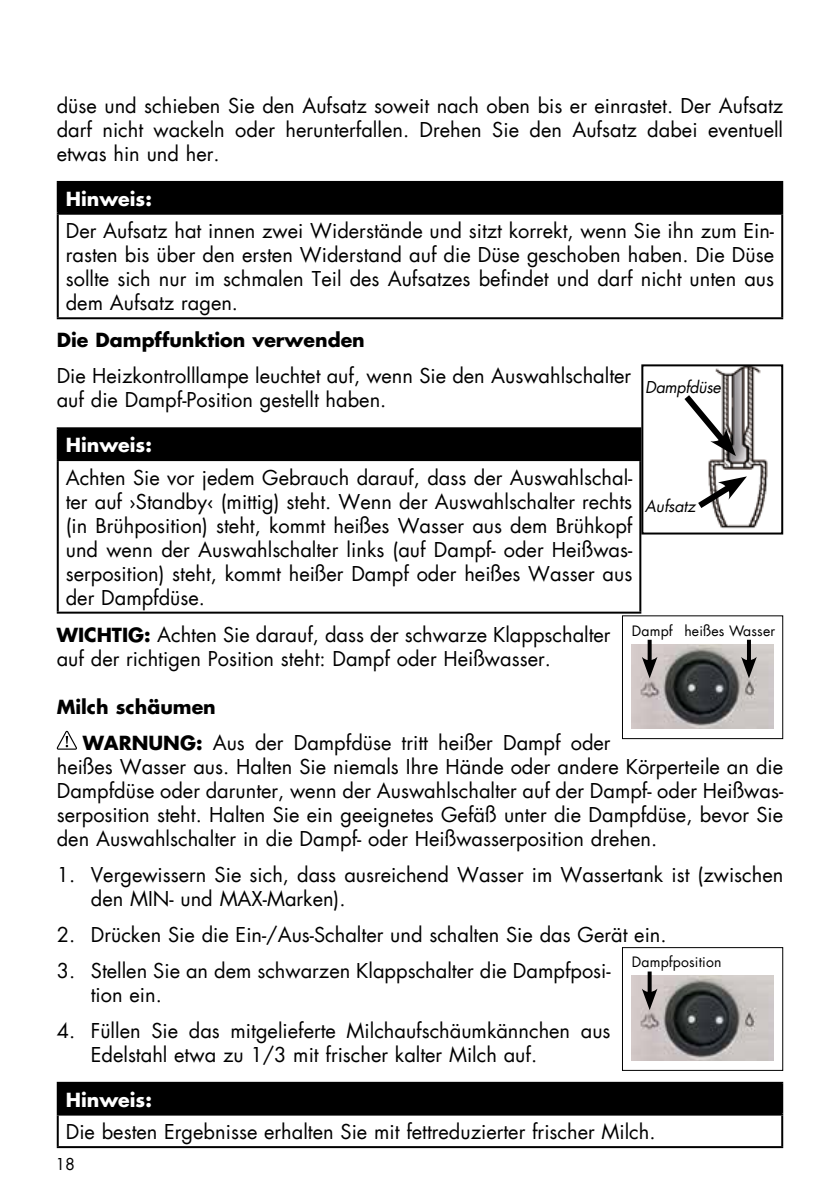
<style>
.page{position:relative;width:840px;height:1191px;background:#fff}
.page>*{position:absolute;margin:0;border:0;box-sizing:border-box;transform-origin:0 0}
.t1{font:20px/24px "Futura LT";color:#000}
.t2{font:700 19px "Futura LT";color:#000}
.t3{font:700 19px "Futura LT";color:#fff}
.t4{font:italic 16px "Futura LT";letter-spacing:-.02em;color:#000}
.t5{font:16px "Futura LT";color:#000}
.t6{font:14px "Futura LT";letter-spacing:.01em;color:#000}
.s1{font-weight:700;font-size:19px}
</style>
<div class="page">
<div style="left:58px;top:182px;width:723px;height:32px;background:#000"></div>
<hr style="left:57px;top:181px;width:725px;height:2px;background:#000">
<hr style="left:57px;top:183px;width:2px;height:30px;background:#000">
<hr style="left:780px;top:183px;width:2px;height:30px;background:#000">
<hr style="left:57px;top:213px;width:725px;height:2px;background:#000">
<hr style="left:57px;top:215px;width:2px;height:102px;background:#000">
<hr style="left:780px;top:215px;width:2px;height:102px;background:#000">
<hr style="left:57px;top:317px;width:725px;height:2px;background:#000">
<div style="left:58px;top:428px;width:582px;height:32px;background:#000"></div>
<hr style="left:57px;top:427px;width:584px;height:2px;background:#000">
<hr style="left:57px;top:429px;width:2px;height:30px;background:#000">
<hr style="left:639px;top:429px;width:2px;height:30px;background:#000">
<hr style="left:57px;top:459px;width:584px;height:2px;background:#000">
<hr style="left:57px;top:461px;width:2px;height:150px;background:#000">
<hr style="left:639px;top:461px;width:2px;height:150px;background:#000">
<hr style="left:57px;top:611px;width:584px;height:2px;background:#000">
<svg style="left:57px;top:731px;width:20px;height:18px"></svg>
<div style="left:58px;top:1082px;width:723px;height:32px;background:#000"></div>
<hr style="left:57px;top:1081px;width:725px;height:2px;background:#000">
<hr style="left:57px;top:1083px;width:2px;height:30px;background:#000">
<hr style="left:780px;top:1083px;width:2px;height:30px;background:#000">
<hr style="left:57px;top:1113px;width:725px;height:2px;background:#000">
<hr style="left:57px;top:1115px;width:2px;height:31px;background:#000">
<hr style="left:780px;top:1115px;width:2px;height:31px;background:#000">
<hr style="left:57px;top:1146px;width:725px;height:2px;background:#000">
<img style="left:708px;top:367px;width:60px;height:162px">
<div style="left:641px;top:364px;width:141px;height:170px;border:2px solid #000"></div>
<svg style="left:698px;top:476px;width:48px;height:38px"></svg>
<svg style="left:684px;top:389px;width:51px;height:67px"></svg>
<div style="left:621px;top:615px;width:161px;height:124px;border:1px solid #000"></div>
<img style="left:631px;top:644px;width:142px;height:84px">
<svg style="left:647px;top:640px;width:4px;height:17px"></svg>
<svg style="left:641px;top:657px;width:16px;height:21px"></svg>
<svg style="left:746px;top:640px;width:4px;height:17px"></svg>
<svg style="left:740px;top:657px;width:16px;height:21px"></svg>
<div style="left:621px;top:947px;width:161px;height:123px;border:1px solid #000"></div>
<img style="left:631px;top:976px;width:142px;height:84px">
<svg style="left:647px;top:971px;width:4px;height:17px"></svg>
<svg style="left:641px;top:988px;width:16px;height:22px"></svg>
<p class="t1" style="left:57px;top:94px;width:727px;text-align:justify">düse und schieben Sie den Aufsatz soweit nach oben bis er einrastet. Der Aufsatz darf nicht wackeln oder herunterfallen. Drehen Sie den Aufsatz dabei eventuell etwas hin und her.</p>
<p class="t3" style="left:66px;top:186px;width:88px">Hinweis:</p>
<p class="t1" style="left:66px;top:219px;width:709px;text-align:justify">Der Aufsatz hat innen zwei Widerstände und sitzt korrekt, wenn Sie ihn zum Ein&shy;rasten bis über den ersten Widerstand auf die Düse geschoben haben. Die Düse sollte sich nur im schmalen Teil des Aufsatzes befindet und darf nicht unten aus dem Aufsatz ragen.</p>
<p class="t2" style="left:57px;top:327px;width:309px">Die Dampffunktion verwenden</p>
<p class="t1" style="left:57px;top:364px;width:575px">Die Heizkontrolllampe leuchtet auf, wenn Sie den Auswahlschalter auf die Dampf-Position gestellt haben.</p>
<p class="t3" style="left:66px;top:432px;width:88px">Hinweis:</p>
<p class="t1" style="left:66px;top:465px;width:567px;text-align:justify">Achten Sie vor jedem Gebrauch darauf, dass der Auswahlschal&shy;ter auf ›Standby‹ (mittig) steht. Wenn der Auswahlschalter rechts (in Brühposition) steht, kommt heißes Wasser aus dem Brühkopf und wenn der Auswahlschalter links (auf Dampf- oder Heißwas&shy;serposition) steht, kommt heißer Dampf oder heißes Wasser aus der Dampfdüse.</p>
<p class="t1" style="left:57px;top:622px;width:555px"><span class="s1">WICHTIG:</span> Achten Sie darauf, dass der schwarze Klappschalter auf der richtigen Position steht: Dampf oder Heißwasser.</p>
<p class="t2" style="left:57px;top:694px;width:160px">Milch schäumen</p>
<p class="t1" style="left:57px;top:730px;width:727px;text-indent:26px"><span class="s1">WARNUNG:</span> Aus der Dampfdüse tritt heißer Dampf oder<br>heißes Wasser aus. Halten Sie niemals Ihre Hände oder andere Körperteile an die Dampfdüse oder darunter, wenn der Auswahlschalter auf der Dampf- oder Heißwas&shy;serposition steht. Halten Sie ein geeignetes Gefäß unter die Dampfdüse, bevor Sie den Auswahlschalter in die Dampf- oder Heißwasserposition drehen.</p>
<p class="t1" style="left:91px;top:862px;width:693px;text-indent:-34px">1. Vergewissern Sie sich, dass ausreichend Wasser im Wassertank ist (zwischen den MIN- und MAX-Marken).</p>
<p class="t1" style="left:57px;top:922px;width:611px">2. Drücken Sie die Ein-/Aus-Schalter und schalten Sie das Gerät ein.</p>
<p class="t1" style="left:91px;top:958px;width:521px;text-indent:-34px">3. Stellen Sie an dem schwarzen Klappschalter die Dampfposi&shy;tion ein.</p>
<p class="t1" style="left:91px;top:1018px;width:521px;text-indent:-34px">4. Füllen Sie das mitgelieferte Milchaufschäumkännchen aus<br>Edelstahl etwa zu 1/3 mit frischer kalter Milch auf.</p>
<p class="t3" style="left:66px;top:1086px;width:88px">Hinweis:</p>
<p class="t1" style="left:66px;top:1120px;width:591px">Die besten Ergebnisse erhalten Sie mit fettreduzierter frischer Milch.</p>
<p class="t4" style="left:644px;top:377px;width:77px">Dampfdüse</p>
<p class="t4" style="left:644px;top:496px;width:52px">Aufsatz</p>
<p class="t6" style="left:631px;top:621px;width:145px">Dampf heißes Wasser</p>
<p class="t6" style="left:631px;top:953px;width:91px">Dampfposition</p>
<p class="t5" style="left:55px;top:1154px;width:21px">18</p>
</div>
